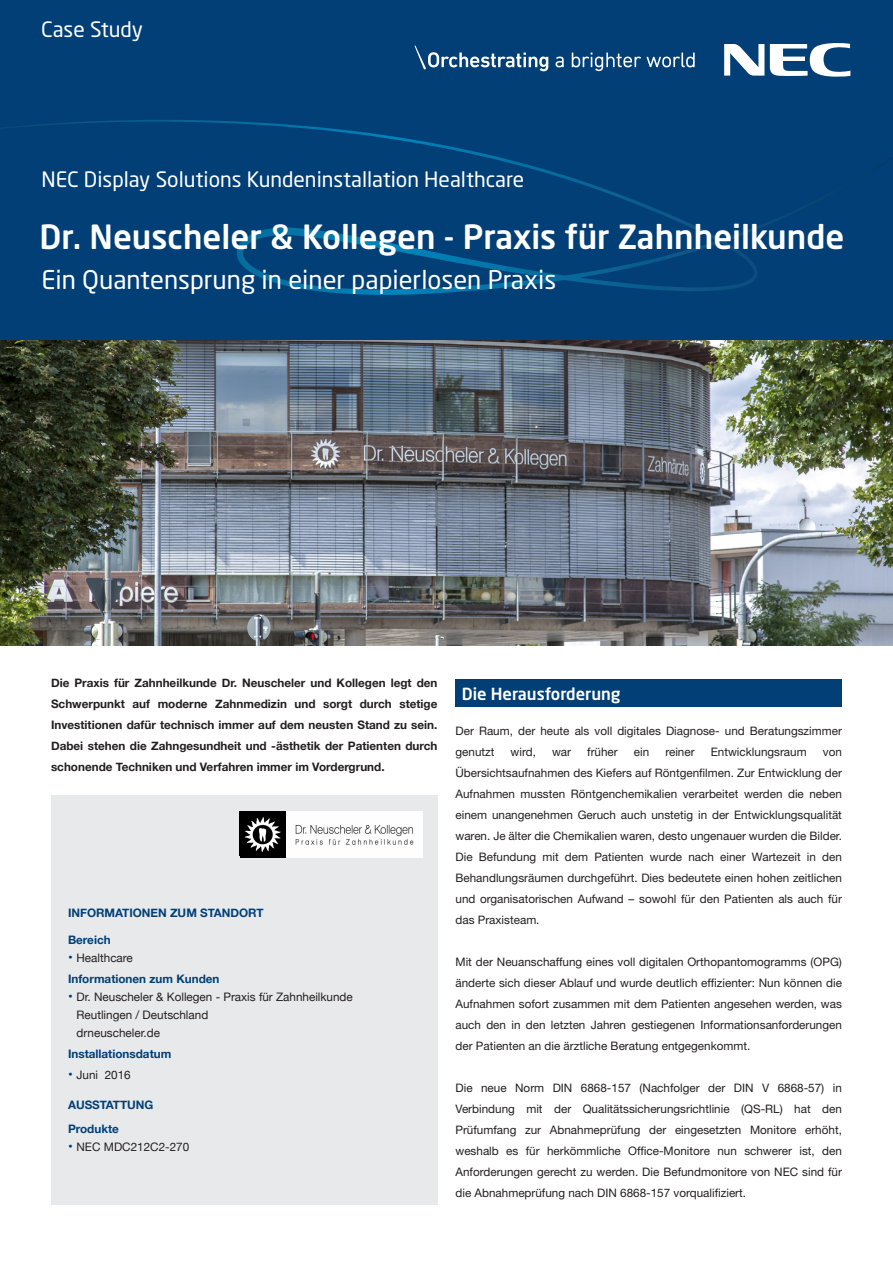
<style>
.page{position:relative;width:893px;height:1263px;background:#fff}
.page>*{position:absolute;margin:0;border:0;box-sizing:border-box;transform-origin:0 0}
.t1{font:500 33px "Neo Sans Pro";color:#fff}
.t2{font:25.5px "Neo Sans Pro";color:#fff}
.t3{font:21px "Neo Sans Pro";color:#fff}
.t4{font:500 16.5px "Neo Sans Pro";color:#fff}
.t5{font:11.7px/21px "Helvetica Neue LT Std";color:#231f20;text-align:justify}
.t6{font:700 11.7px/21px "Helvetica Neue";color:#231f20;text-align:justify}
.t7{font:11.7px/18px "Helvetica Neue";color:#231f20}
.t8{font:700 11.7px "Helvetica Neue";color:#013f76}
.s1{font-family:"Helvetica";font-size:13.5px;color:#013f76}
</style>
<div class="page">
<div style="left:0;top:0;width:893px;height:340px;background:#013f76"></div>
<div style="left:0;top:120px;width:893px;height:175px;background:#013f76"></div>
<svg style="left:724px;top:44px;width:40px;height:32px"></svg>
<svg style="left:770px;top:43px;width:80px;height:34px"></svg>
<svg style="left:556px;top:57px;width:8px;height:10px"></svg>
<svg style="left:572px;top:53px;width:123px;height:18px"></svg>
<svg style="left:415px;top:45px;width:133px;height:26px"></svg>
<div style="left:455px;top:679px;width:387px;height:28px;background:#013f76"></div>
<div style="left:51px;top:795px;width:386px;height:409px;background:#e8e9ea"></div>
<img style="left:286px;top:812px;width:136px;height:45px">
<svg style="left:240px;top:812px;width:46px;height:45px;fill:#000"></svg>
<img style="left:0;top:340px;width:893px;height:305px">
<p class="t3" style="left:41px;top:17px;width:103px">Case Study</p>
<p class="t3" style="left:41px;top:166px;width:484px">NEC Display Solutions Kundeninstallation Healthcare</p>
<p class="t1" style="left:39px;top:216px;width:806px">Dr. Neuscheler &amp; Kollegen - Praxis für Zahnheilkunde</p>
<p class="t2" style="left:41px;top:264px;width:516px">Ein Quantensprung in einer papierlosen Praxis</p>
<p class="t6" style="left:51px;top:672px;width:388px">Die Praxis für Zahnheilkunde Dr. Neuscheler und Kollegen legt den Schwerpunkt auf moderne Zahnmedizin und sorgt durch stetige Investitionen dafür technisch immer auf dem neusten Stand zu sein.<br>Dabei stehen die Zahngesundheit und -ästhetik der Patienten durch schonende Techniken und Verfahren immer im Vordergrund.</p>
<p class="t4" style="left:462px;top:683px;width:160px">Die Herausforderung</p>
<p class="t5" style="left:455px;top:720px;width:388px">Der Raum, der heute als voll digitales Diagnose- und Beratungszimmer genutzt</p>
<p class="t5" style="left:511px;top:741px;width:27px">wird,</p>
<p class="t5" style="left:552px;top:741px;width:21px">war</p>
<p class="t5" style="left:587px;top:741px;width:32px">früher</p>
<p class="t5" style="left:634px;top:741px;width:17px">ein</p>
<p class="t5" style="left:665px;top:741px;width:31px">reiner</p>
<p class="t5" style="left:711px;top:741px;width:97px">Entwicklungsraum</p>
<p class="t5" style="left:455px;top:741px;width:388px;text-indent:367px">von Übersichtsaufnahmen des Kiefers auf Röntgenfilmen. Zur Entwicklung der Aufnahmen mussten Röntgenchemikalien verarbeitet werden die neben einem unangenehmen Geruch auch unstetig in der Entwicklungsqualität waren. Je älter die Chemikalien waren, desto ungenauer wurden die Bilder.<br>Die Befundung mit dem Patienten wurde nach einer Wartezeit in den Behandlungsräumen durchgeführt. Dies bedeutete einen hohen zeitlichen und organisatorischen Aufwand – sowohl für den Patienten als auch für das Praxisteam.</p>
<p class="t5" style="left:455px;top:951px;width:388px">Mit der Neuanschaffung eines voll digitalen Orthopantomogramms (OPG) änderte sich dieser Ablauf und wurde deutlich effizienter: Nun können die Aufnahmen sofort zusammen mit dem Patienten angesehen werden, was auch den in den letzten Jahren gestiegenen Informationsanforderungen der Patienten an die ärztliche Beratung entgegenkommt.</p>
<p class="t5" style="left:455px;top:1077px;width:388px">Die neue Norm DIN 6868-157 (Nachfolger der DIN V 6868-57) in Verbindung mit der Qualitätssicherungsrichtlinie (QS-RL) hat den Prüfumfang zur Abnahmeprüfung der eingesetzten Monitore erhöht, weshalb es für herkömmliche Office-Monitore nun schwerer ist, den Anforderungen gerecht zu werden. Die Befundmonitore von NEC sind für die Abnahmeprüfung nach DIN 6868-157 vorqualifiziert.</p>
<p class="t8" style="left:68px;top:904px;width:197px">INFORMATIONEN ZUM STANDORT</p>
<p class="t8" style="left:68px;top:931px;width:44px">Bereich</p>
<p class="t7" style="left:68px;top:950px;width:66px"><span class="s1">•</span> Healthcare</p>
<p class="t8" style="left:68px;top:970px;width:153px">Informationen zum Kunden</p>
<p class="t7" style="left:77px;top:989px;width:278px;text-indent:-9px"><span class="s1">•</span> Dr. Neuscheler &amp; Kollegen - Praxis für Zahnheilkunde<br>Reutlingen / Deutschland<br>drneuscheler.de</p>
<p class="t8" style="left:68px;top:1045px;width:105px">Installationsdatum</p>
<p class="t7" style="left:68px;top:1067px;width:64px"><span class="s1">•</span> Juni 2016</p>
<p class="t8" style="left:68px;top:1096px;width:87px">AUSSTATTUNG</p>
<p class="t8" style="left:68px;top:1120px;width:52px">Produkte</p>
<p class="t7" style="left:68px;top:1139px;width:123px"><span class="s1">•</span> NEC MDC212C2-270</p>
</div>
